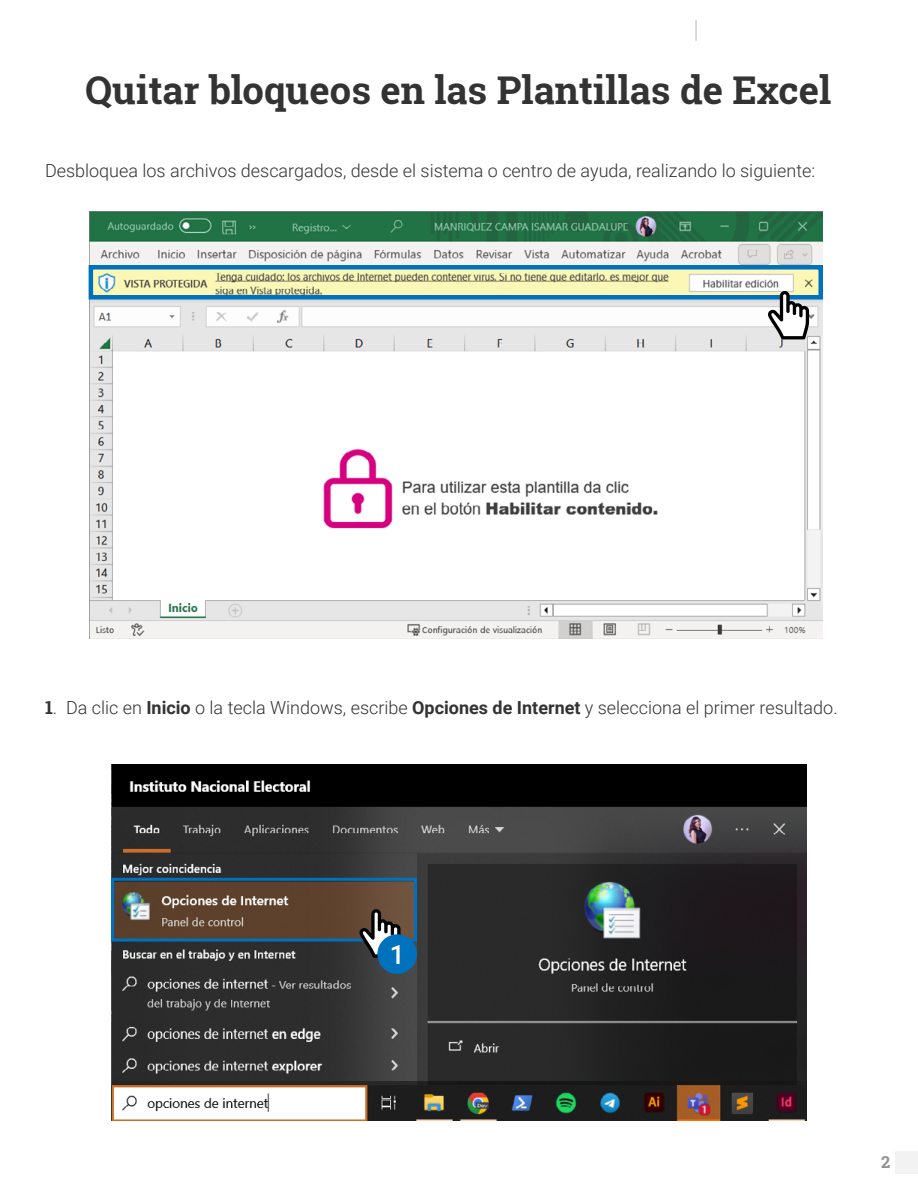
<style>
.page{position:relative;width:918px;height:1188px;background:#fff}
.page>*{position:absolute;margin:0;border:0;box-sizing:border-box;transform-origin:0 0}
.t1{font:700 38.25px "Roboto Slab";color:#333}
.t2{font:500 26.4px "Roboto";color:#fff}
.t3{font:300 18px "Roboto";color:#333}
.t4{font:700 16.5px "Roboto Slab";color:#929292}
.s1{font-family:"Roboto Slab";font-weight:700}
.s2{font-weight:700}
</style>
<div class="page">
<svg style="left:696px;top:20px;width:1px;height:21px"></svg>
<div style="left:896px;top:1151px;width:22px;height:23px;background:#f2f2f2"></div>
<img style="left:111px;top:764px;width:696px;height:357px">
<div style="left:111px;top:878px;width:306px;height:64px;border:3px solid #0071bc"></div>
<svg style="left:359px;top:909px;width:42px;height:49px"></svg>
<div style="left:377px;top:934px;width:40px;height:40px;background:#0071bc;border-radius:50%"></div>
<img style="left:89px;top:212px;width:734px;height:427px">
<div style="left:89px;top:265px;width:734px;height:35px;border:4px solid #0071bc"></div>
<svg style="left:768px;top:291px;width:41px;height:48px"></svg>
<h1 class="t1" style="left:85px;top:64px;width:748px">Quitar bloqueos en las Plantillas de Excel</h1>
<p class="t3" style="left:45px;top:158px;width:772px">Desbloquea los archivos descargados, desde el sistema o centro de ayuda, realizando lo siguiente:</p>
<p class="t3" style="left:45px;top:695px;width:794px"><span class="s1">1</span>. Da clic en <span class="s2">Inicio</span> o la tecla Windows, escribe <span class="s2">Opciones de Internet</span> y selecciona el primer resultado.</p>
<h2 class="t2" style="left:390px;top:936px;width:17px">1</h2>
<p class="t4" style="left:881px;top:1150px;width:11px">2</p>
</div>
